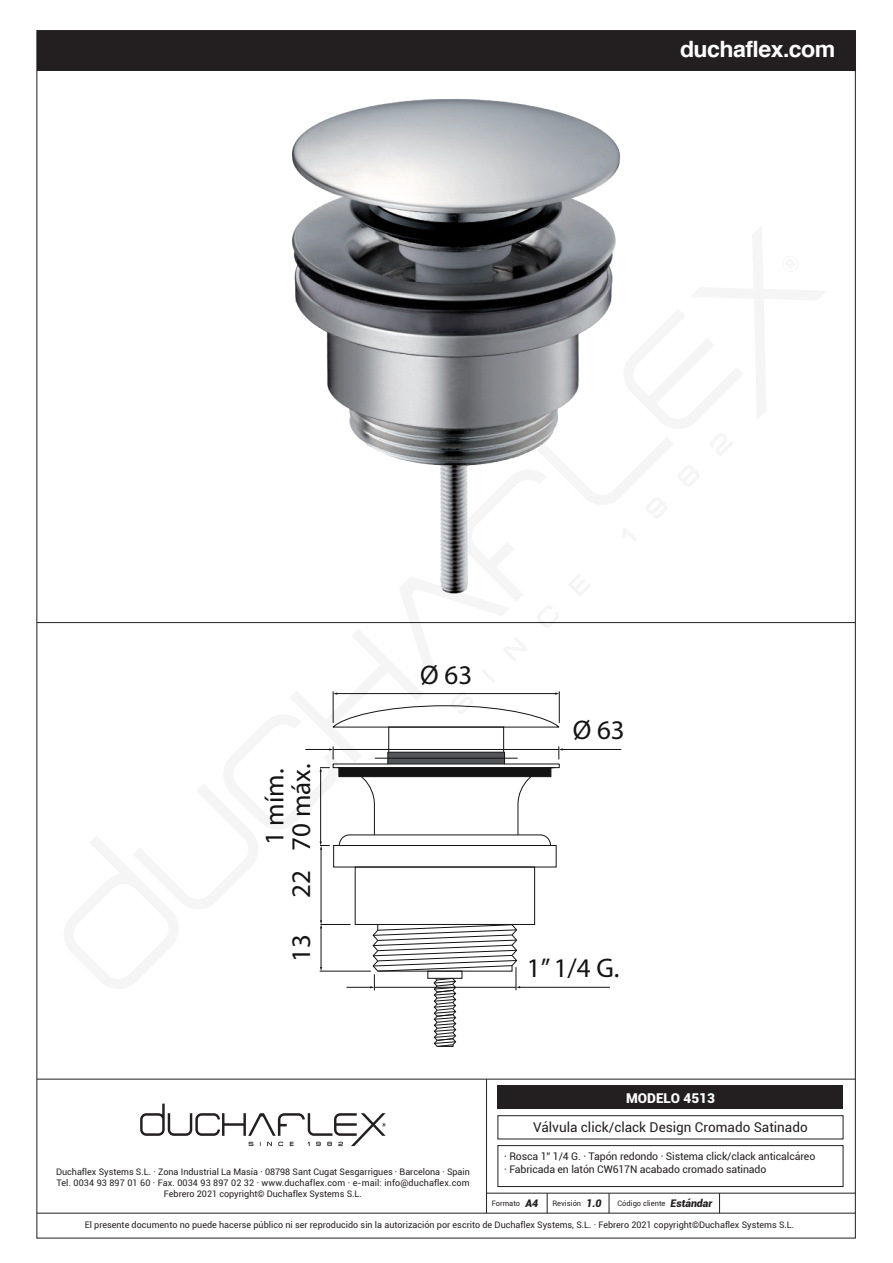
<style>
.page{position:relative;width:893px;height:1263px;background:#fff}
.page>*{position:absolute;margin:0;border:0;box-sizing:border-box;transform-origin:0 0}
.t1{font:27px/26.8px "Myriad Pro";color:#121312}
.t2{font:700 22.5px "Helvetica";letter-spacing:-.025em;color:#fff}
.t3{font:13.5px "Roboto";color:#231f20}
.t4{font:900 13.5px "Roboto";color:#fff}
.t5{font:10.5px/12.6px "Roboto";letter-spacing:-.01em;color:#231f20}
.t6{font:9px/10.8px "Roboto";color:#231f20;text-align:center}
.t7{font:7.5px "Roboto";color:#231f20}
.s1{font-weight:900;font-style:italic;font-size:10.5px}
</style>
<div class="page">
<hr style="left:37px;top:1079px;width:818px;height:1px;background:#231f20">
<hr style="left:486px;top:1193px;width:369px;height:1px;background:#231f20">
<hr style="left:37px;top:1213px;width:818px;height:1px;background:#231f20">
<hr style="left:37px;top:622px;width:818px;height:1px;background:#231f20">
<hr style="left:486px;top:1079px;width:1px;height:134px;background:#231f20">
<svg style="left:547px;top:1193px;width:1px;height:20px"></svg>
<svg style="left:609px;top:1193px;width:1px;height:20px"></svg>
<svg style="left:719px;top:1193px;width:1px;height:20px"></svg>
<div style="left:37px;top:31px;width:818px;height:39px;background:#231f20"></div>
<div style="left:498px;top:1086px;width:345px;height:23px;background:#231f20"></div>
<div style="left:497px;top:1115px;width:346px;height:24px;border:1px solid #231f20"></div>
<div style="left:497px;top:1145px;width:346px;height:42px;border:1px solid #231f20"></div>
<svg style="left:61px;top:622px;width:766px;height:425px"></svg>
<hr style="left:333px;top:749px;width:226px;height:1px;background:#121312">
<div style="left:333px;top:764px;width:226px;height:4px;border:1px solid #121312"></div>
<img style="left:292px;top:99px;width:328px;height:495px">
<svg style="left:140px;top:1103px;width:246px;height:43px"></svg>
<h2 class="t2" style="left:680px;top:30px;width:157px">duchaflex.com</h2>
<h1 class="t1" style="left:261px;top:851px;width:89px;rotate:-90deg">1 mím.<br>70 máx.</h1>
<h1 class="t1" style="left:287px;top:898px;width:29px;rotate:-90deg">22</h1>
<h1 class="t1" style="left:287px;top:961px;width:29px;rotate:-90deg">13</h1>
<h1 class="t1" style="left:420px;top:661px;width:54px">Ø 63</h1>
<h1 class="t1" style="left:573px;top:716px;width:54px">Ø 63</h1>
<h1 class="t1" style="left:527px;top:954px;width:94px">1” 1/4 G.</h1>
<p class="t6" style="left:56px;top:1166px;width:415px">Duchaflex Systems S.L. · Zona Industrial La Masía · 08798 Sant Cugat Sesgarrigues · Barcelona · Spain<br>Tel. 0034 93 897 01 60 · Fax. 0034 93 897 02 32 · www.duchaflex.com · e-mail: info@duchaflex.com<br>Febrero 2021 copyright© Duchaflex Systems S.L.</p>
<h3 class="t4" style="left:626px;top:1089px;width:90px">MODELO 4513</h3>
<h3 class="t3" style="left:533px;top:1118px;width:276px">Válvula click/clack Design Cromado Satinado</h3>
<p class="t5" style="left:504px;top:1150px;width:313px">· Rosca 1” 1/4 G. · Tapón redondo · Sistema click/clack anticalcáreo · Fabricada en latón CW617N acabado cromado satinado</p>
<p class="t7" style="left:492px;top:1198px;width:48px">Formato <span class="s1">A4</span></p>
<p class="t7" style="left:553px;top:1198px;width:51px">Revisión <span class="s1">1.0</span></p>
<p class="t7" style="left:618px;top:1198px;width:96px">Código cliente <span class="s1">Estándar</span></p>
<p class="t6" style="left:85px;top:1219px;width:711px">El presente documento no puede hacerse público ni ser reproducido sin la autorización por escrito de Duchaflex Systems, S.L. · Febrero 2021 copyright©Duchaflex Systems S.L.</p>
</div>
